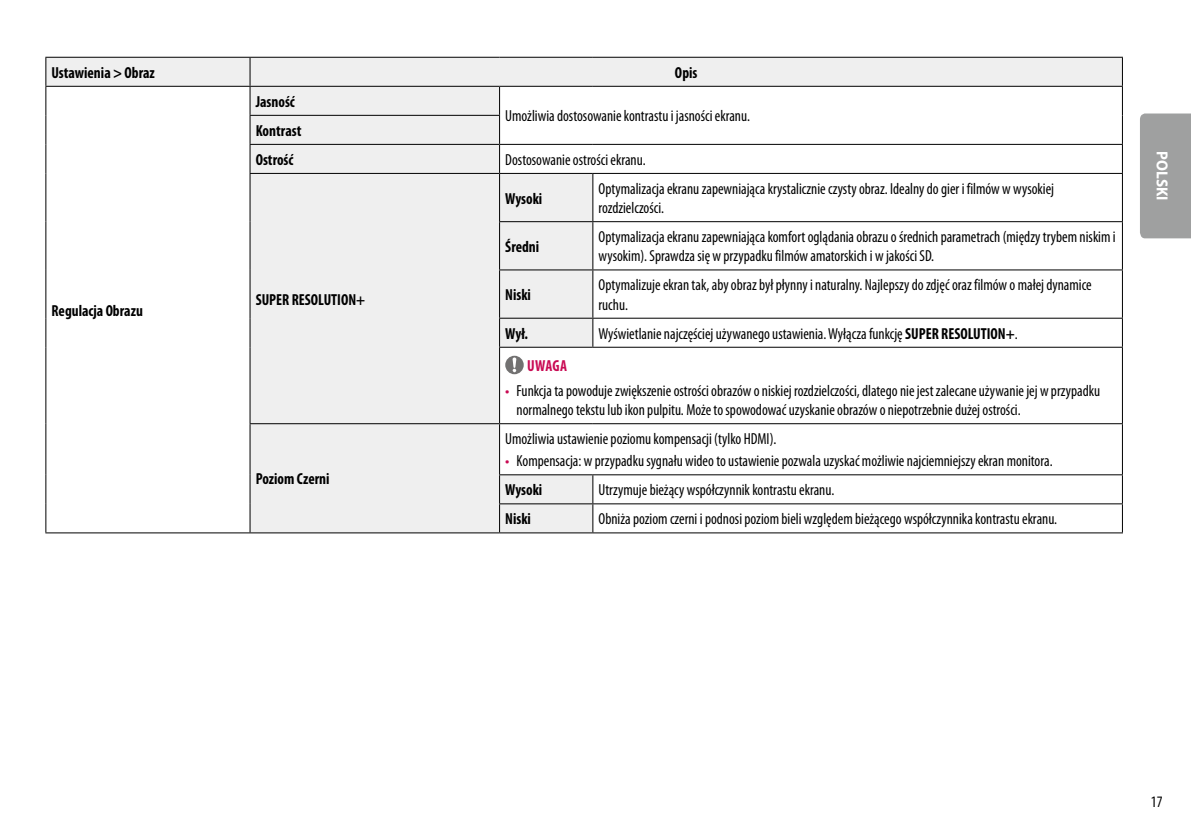
<style>
.page{position:relative;width:1191px;height:840px;background:#fff}
.page>*{position:absolute;margin:0;border:0;box-sizing:border-box;transform-origin:0 0}
.t1{font:condensed 16px/19.2px "Myriad Pro";color:#000;scale:.95 1}
.t2{font:700 condensed 16px/29px "Myriad Pro";color:#000;scale:.95 1}
.t3{font:700 16px "Myriad Pro";color:#fff;scale:.95 1}
.t4{font:700 condensed 16px "Myriad Pro";color:#c90a53;scale:.95 1}
.s1{font-weight:700}
.s2{font-family:"LG Smart";font-stretch:normal;color:#c90a53}
</style>
<div class="page">
<div style="left:1140px;top:113px;width:51px;height:125px;background:#9fa0a0"></div>
<div style="left:46px;top:58px;width:1076px;height:28px;background:#efefef"></div>
<svg style="left:46px;top:87px;width:1076px;height:445px"></svg>
<hr style="left:250px;top:86px;width:249px;height:1px;background:#000">
<hr style="left:499px;top:86px;width:94px;height:1px;background:#000">
<hr style="left:593px;top:86px;width:530px;height:1px;background:#000">
<hr style="left:499px;top:347px;width:1px;height:76px;background:#000">
<hr style="left:1122px;top:347px;width:1px;height:76px;background:#000">
<hr style="left:249px;top:115px;width:251px;height:1px;background:#000">
<hr style="left:499px;top:424px;width:1px;height:50px;background:#000">
<hr style="left:1122px;top:424px;width:1px;height:50px;background:#000">
<hr style="left:45px;top:57px;width:205px;height:1px;background:#000">
<hr style="left:250px;top:57px;width:249px;height:1px;background:#000">
<hr style="left:499px;top:57px;width:94px;height:1px;background:#000">
<hr style="left:593px;top:57px;width:530px;height:1px;background:#000">
<hr style="left:249px;top:144px;width:250px;height:1px;background:#000">
<hr style="left:249px;top:173px;width:250px;height:1px;background:#000">
<hr style="left:593px;top:173px;width:530px;height:1px;background:#000">
<hr style="left:593px;top:221px;width:530px;height:1px;background:#000">
<hr style="left:593px;top:269px;width:530px;height:1px;background:#000">
<hr style="left:593px;top:317px;width:530px;height:1px;background:#000">
<hr style="left:249px;top:423px;width:250px;height:1px;background:#000">
<hr style="left:499px;top:423px;width:94px;height:1px;background:#000">
<hr style="left:593px;top:423px;width:530px;height:1px;background:#000">
<hr style="left:593px;top:474px;width:530px;height:1px;background:#000">
<hr style="left:593px;top:503px;width:530px;height:1px;background:#000">
<hr style="left:250px;top:532px;width:249px;height:1px;background:#000">
<svg style="left:45px;top:58px;width:1px;height:115px"></svg>
<hr style="left:45px;top:173px;width:1px;height:48px;background:#000">
<hr style="left:45px;top:221px;width:1px;height:49px;background:#000">
<hr style="left:45px;top:270px;width:1px;height:48px;background:#000">
<svg style="left:45px;top:318px;width:1px;height:29px"></svg>
<hr style="left:45px;top:347px;width:1px;height:76px;background:#000">
<hr style="left:45px;top:423px;width:1px;height:51px;background:#000">
<svg style="left:45px;top:474px;width:1px;height:58px"></svg>
<hr style="left:45px;top:86px;width:205px;height:1px;background:#000">
<svg style="left:249px;top:58px;width:1px;height:115px"></svg>
<hr style="left:249px;top:174px;width:1px;height:47px;background:#000">
<hr style="left:249px;top:221px;width:1px;height:49px;background:#000">
<hr style="left:249px;top:270px;width:1px;height:48px;background:#000">
<svg style="left:249px;top:318px;width:1px;height:29px"></svg>
<hr style="left:249px;top:347px;width:1px;height:76px;background:#000">
<hr style="left:249px;top:424px;width:1px;height:50px;background:#000">
<svg style="left:249px;top:474px;width:1px;height:58px"></svg>
<hr style="left:499px;top:173px;width:94px;height:1px;background:#000">
<hr style="left:499px;top:174px;width:1px;height:47px;background:#000">
<hr style="left:592px;top:174px;width:1px;height:47px;background:#000">
<hr style="left:499px;top:474px;width:94px;height:1px;background:#000">
<hr style="left:499px;top:221px;width:94px;height:1px;background:#000">
<hr style="left:499px;top:222px;width:1px;height:47px;background:#000">
<hr style="left:592px;top:222px;width:1px;height:47px;background:#000">
<hr style="left:499px;top:503px;width:94px;height:1px;background:#000">
<svg style="left:499px;top:475px;width:1px;height:57px"></svg>
<svg style="left:592px;top:475px;width:1px;height:57px"></svg>
<hr style="left:499px;top:269px;width:94px;height:1px;background:#000">
<hr style="left:499px;top:270px;width:1px;height:47px;background:#000">
<hr style="left:592px;top:270px;width:1px;height:47px;background:#000">
<hr style="left:499px;top:317px;width:94px;height:1px;background:#000">
<svg style="left:499px;top:318px;width:1px;height:28px"></svg>
<svg style="left:592px;top:318px;width:1px;height:28px"></svg>
<hr style="left:499px;top:346px;width:94px;height:1px;background:#000">
<hr style="left:593px;top:346px;width:530px;height:1px;background:#000">
<hr style="left:1122px;top:174px;width:1px;height:47px;background:#000">
<hr style="left:1122px;top:222px;width:1px;height:47px;background:#000">
<hr style="left:1122px;top:270px;width:1px;height:47px;background:#000">
<svg style="left:1122px;top:318px;width:1px;height:28px"></svg>
<svg style="left:1122px;top:475px;width:1px;height:57px"></svg>
<svg style="left:499px;top:87px;width:1px;height:86px"></svg>
<svg style="left:1122px;top:58px;width:1px;height:115px"></svg>
<hr style="left:499px;top:144px;width:94px;height:1px;background:#000">
<hr style="left:593px;top:144px;width:530px;height:1px;background:#000">
<hr style="left:499px;top:532px;width:94px;height:1px;background:#000">
<hr style="left:593px;top:532px;width:530px;height:1px;background:#000">
<hr style="left:45px;top:532px;width:205px;height:1px;background:#000">
<svg style="left:505px;top:355px;width:19px;height:19px"></svg>
<p class="t2" style="left:52px;top:58px;width:110px">Ustawienia &gt; Obraz</p>
<p class="t2" style="left:675px;top:58px;width:25px">Opis</p>
<p class="t2" style="left:52px;top:295px;width:98px">Regulacja Obrazu</p>
<p class="t2" style="left:256px;top:87px;width:43px">Jasność</p>
<p class="t2" style="left:256px;top:116px;width:50px">Kontrast<br>Ostrość</p>
<p class="t2" style="left:256px;top:284px;width:117px">SUPER RESOLUTION+</p>
<p class="t2" style="left:256px;top:464px;width:79px">Poziom Czerni</p>
<p class="t1" style="left:505px;top:106px;width:259px">Umożliwia dostosowanie kontrastu i jasności ekranu.</p>
<p class="t1" style="left:505px;top:150px;width:149px">Dostosowanie ostrości ekranu.</p>
<p class="t2" style="left:505px;top:183px;width:41px">Wysoki</p>
<p class="t1" style="left:598px;top:179px;width:481px">Optymalizacja ekranu zapewniająca krystalicznie czysty obraz. Idealny do gier i filmów w wysokiej rozdzielczości.</p>
<p class="t2" style="left:505px;top:231px;width:37px">Średni</p>
<p class="t1" style="left:598px;top:227px;width:546px">Optymalizacja ekranu zapewniająca komfort oglądania obrazu o średnich parametrach (między trybem niskim i wysokim). Sprawdza się w przypadku filmów amatorskich i w jakości SD.</p>
<p class="t2" style="left:505px;top:280px;width:29px">Niski</p>
<p class="t1" style="left:598px;top:275px;width:520px">Optymalizuje ekran tak, aby obraz był płynny i naturalny. Najlepszy do zdjęć oraz filmów o małej dynamice ruchu.</p>
<p class="t2" style="left:505px;top:318px;width:26px">Wył.</p>
<p class="t1" style="left:598px;top:323px;width:443px">Wyświetlanie najczęściej używanego ustawienia. Wyłącza funkcję <span class="s1">SUPER RESOLUTION+</span>.</p>
<p class="t4" style="left:527px;top:355px;width:10px">UWAGA</p>
<p class="t1" style="left:516px;top:380px;width:616px;text-indent:-11px"><span class="s2">•</span> Funkcja ta powoduje zwiększenie ostrości obrazów o niskiej rozdzielczości, dlatego nie jest zalecane używanie jej w przypadku normalnego tekstu lub ikon pulpitu. Może to spowodować uzyskanie obrazów o niepotrzebnie dużej ostrości.</p>
<p class="t1" style="left:505px;top:429px;width:287px">Umożliwia ustawienie poziomu kompensacji (tylko HDMI).</p>
<p class="t1" style="left:505px;top:446px;width:577px;line-height:29px"><span class="s2">•</span> Kompensacja: w przypadku sygnału wideo to ustawienie pozwala uzyskać możliwie najciemniejszy ekran monitora.<br><span class="s1">Wysoki</span></p>
<p class="t1" style="left:598px;top:480px;width:250px">Utrzymuje bieżący współczynnik kontrastu ekranu.</p>
<p class="t2" style="left:505px;top:504px;width:29px">Niski</p>
<p class="t1" style="left:598px;top:509px;width:484px">Obniża poziom czerni i podnosi poziom bieli względem bieżącego współczynnika kontrastu ekranu.</p>
<p class="t3" style="left:1172px;top:151px;width:53px;rotate:90deg">POLSKI</p>
<p class="t1" style="left:1151px;top:791px;width:14px">17</p>
</div>
